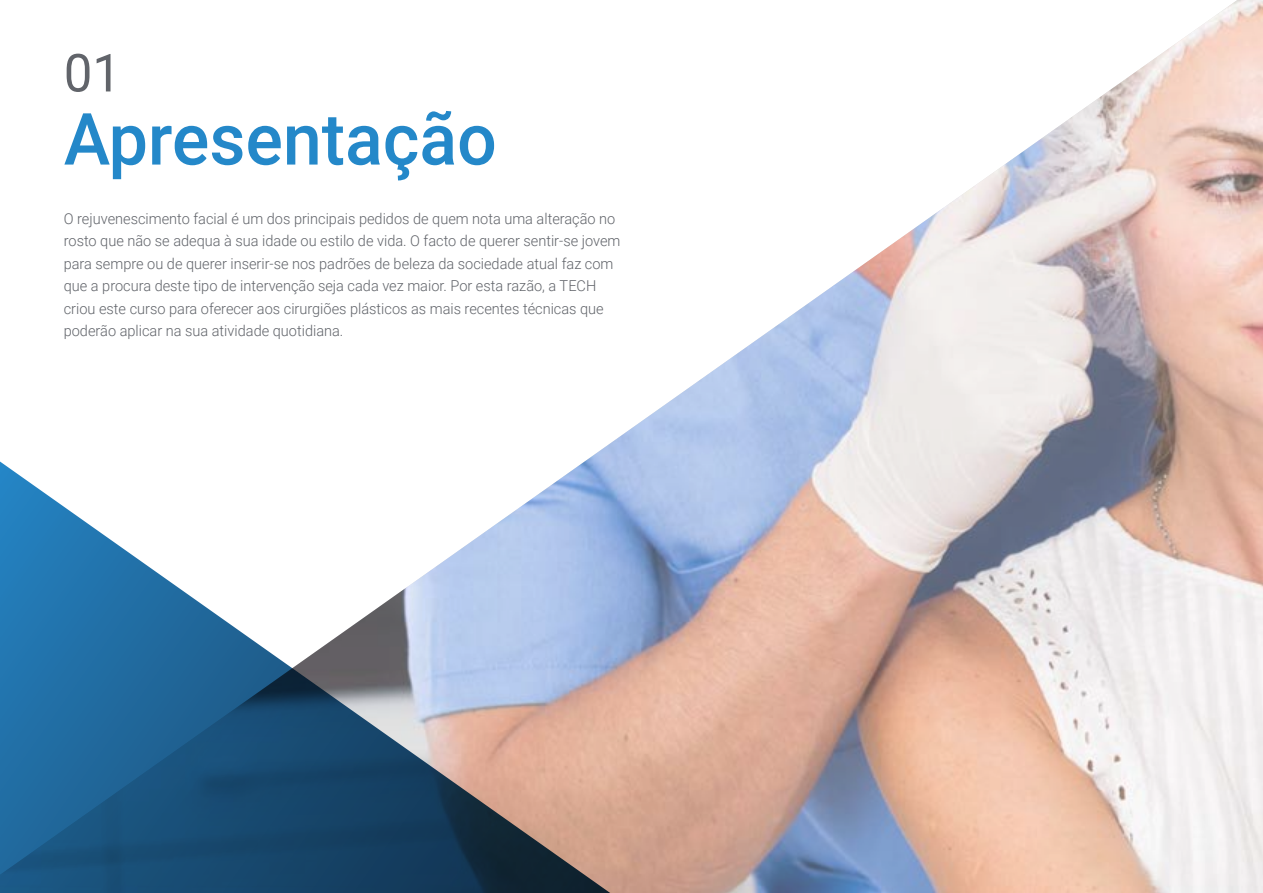
<style>
.page{position:relative;width:1263px;height:893px;background:#fff}
.page>*{position:absolute;margin:0;border:0;box-sizing:border-box;transform-origin:0 0}
.t1{font:500 72px "Roboto";color:#2488c9}
.t2{font:52.5px "Roboto";color:#61646a}
.t3{font:300 15px/22.5px "Roboto";color:#61646a}
</style>
<div class="page">
<img style="left:607px;top:0;width:656px;height:893px">
<svg style="left:0;top:446px;width:640px;height:447px"></svg>
<h2 class="t2" style="left:64px;top:36px;width:59px">01</h2>
<h1 class="t1" style="left:64px;top:89px;width:435px">Apresentação</h1>
<p class="t3" style="left:64px;top:207px;width:558px">O rejuvenescimento facial é um dos principais pedidos de quem nota uma alteração no rosto que não se adequa à sua idade ou estilo de vida. O facto de querer sentir-se jovem para sempre ou de querer inserir-se nos padrões de beleza da sociedade atual faz com que a procura deste tipo de intervenção seja cada vez maior. Por esta razão, a TECH criou este curso para oferecer aos cirurgiões plásticos as mais recentes técnicas que poderão aplicar na sua atividade quotidiana.</p>
</div>
